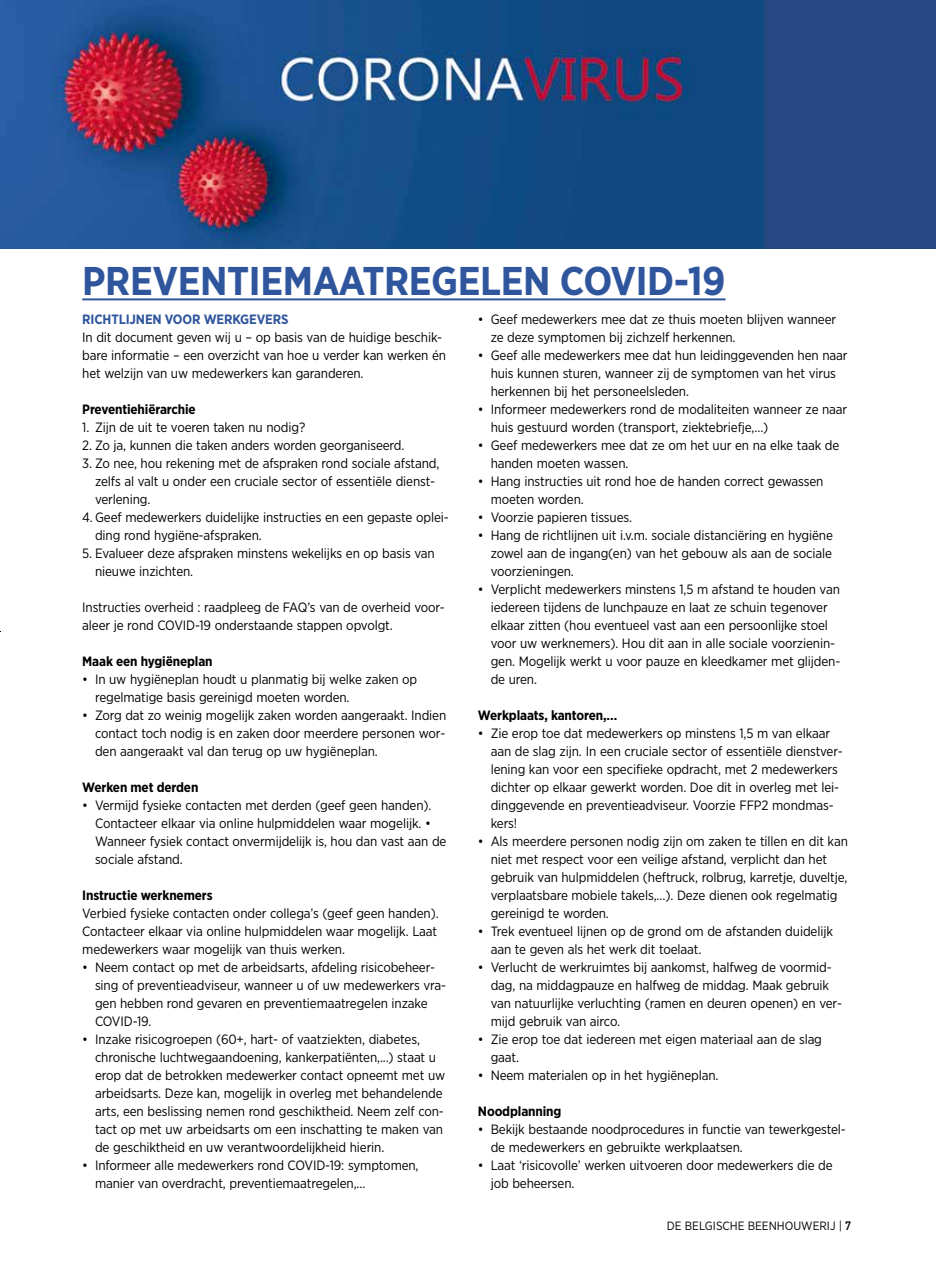
<style>
.page{position:relative;width:936px;height:1263px;background:#fff}
.page>*{position:absolute;margin:0;border:0;box-sizing:border-box;transform-origin:0 0}
.t1{font:700 40.05px "Gotham Narrow";letter-spacing:-.01em;color:#2f569d}
.t2{font:13.5px/18px "Gotham Narrow";letter-spacing:-.01em;color:#000}
.t3{font:700 13.5px "Gotham Narrow";letter-spacing:-.01em;color:#000}
.t4{font:700 13.5px "Gotham Narrow";letter-spacing:-.01em;color:#2f569d}
.t5{font:12px "Gotham Narrow";color:#000}
.s1{font-family:"DIN Alternate";font-weight:700}
</style>
<div class="page">
<div style="left:0;top:0;width:935px;height:249px;background:#274782"></div>
<img style="left:0;top:0;width:763px;height:249px">
<hr style="left:82px;top:298px;width:643px;height:2px;background:#2f569d">
<h1 class="t1" style="left:82px;top:256px;width:644px">PREVENTIEMAATREGELEN COVID-19</h1>
<p class="t4" style="left:82px;top:311px;width:208px">RICHTLIJNEN VOOR WERKGEVERS</p>
<p class="t2" style="left:82px;top:328px;width:365px">In dit document geven wij u – op basis van de huidige beschik&shy;bare informatie – een overzicht van hoe u verder kan werken én het welzijn van uw medewerkers kan garanderen.</p>
<p class="t3" style="left:82px;top:401px;width:115px">Preventiehiërarchie</p>
<p class="t2" style="left:82px;top:418px;width:224px">1. Zijn de uit te voeren taken nu nodig?</p>
<p class="t2" style="left:82px;top:436px;width:324px">2. Zo ja, kunnen die taken anders worden georganiseerd.</p>
<p class="t2" style="left:95px;top:454px;width:346px;text-indent:-13px">3. Zo nee, hou rekening met de afspraken rond sociale afstand, zelfs al valt u onder een cruciale sector of essentiële dienst&shy;verlening.</p>
<p class="t2" style="left:95px;top:508px;width:355px;text-indent:-13px">4. Geef medewerkers duidelijke instructies en een gepaste oplei&shy;ding rond hygiëne-afspraken.</p>
<p class="t2" style="left:95px;top:544px;width:341px;text-indent:-13px">5. Evalueer deze afspraken minstens wekelijks en op basis van nieuwe inzichten.</p>
<p class="t2" style="left:82px;top:598px;width:364px">Instructies overheid : raadpleeg de FAQ’s van de overheid voor&shy;aleer je rond COVID-19 onderstaande stappen opvolgt.</p>
<p class="t3" style="left:82px;top:653px;width:132px">Maak een hygiëneplan</p>
<p class="t2" style="left:95px;top:670px;width:324px;text-indent:-13px">• In uw hygiëneplan houdt u planmatig bij welke zaken op regelmatige basis gereinigd moeten worden.</p>
<p class="t2" style="left:95px;top:706px;width:353px;text-align:justify;text-indent:-13px">• Zorg dat zo weinig mogelijk zaken worden aangeraakt. Indien contact toch nodig is en zaken door meerdere personen wor&shy;den aangeraakt val dan terug op uw hygiëneplan.</p>
<p class="t3" style="left:82px;top:779px;width:118px">Werken met derden</p>
<p class="t2" style="left:95px;top:796px;width:353px;text-indent:-13px">• Vermijd fysieke contacten met derden (geef geen handen).<br>Contacteer elkaar via online hulpmiddelen waar mogelijk. • Wanneer fysiek contact onvermijdelijk is, hou dan vast aan de sociale afstand.</p>
<p class="t3" style="left:82px;top:887px;width:132px">Instructie werknemers</p>
<p class="t2" style="left:82px;top:904px;width:358px;text-align:justify">Verbied fysieke contacten onder collega’s (geef geen handen).<br>Contacteer elkaar via online hulpmiddelen waar mogelijk. Laat medewerkers waar mogelijk van thuis werken.</p>
<p class="t2" style="left:95px;top:958px;width:353px;text-indent:-13px">• Neem contact op met de arbeidsarts, afdeling risicobeheer&shy;sing of preventieadviseur, wanneer u of uw medewerkers vra&shy;gen hebben rond gevaren en preventiemaatregelen inzake COVID-19.</p>
<p class="t2" style="left:95px;top:1030px;width:352px;text-indent:-13px">• Inzake risicogroepen (60+, hart- of vaatziekten, diabetes, chronische luchtwegaandoening, kankerpatiënten,...) staat u erop dat de betrokken medewerker contact opneemt met uw arbeidsarts. Deze kan, mogelijk in overleg met behandelende arts, een beslissing nemen rond geschiktheid. Neem zelf con&shy;tact op met uw arbeidsarts om een inschatting te maken van de geschiktheid en uw verantwoordelijkheid hierin.</p>
<p class="t2" style="left:95px;top:1156px;width:325px;text-indent:-13px">• Informeer alle medewerkers rond COVID-19: symptomen, manier van overdracht, preventiemaatregelen,...</p>
<p class="t2" style="left:490px;top:310px;width:347px;text-indent:-13px">• Geef medewerkers mee dat ze thuis moeten blijven wanneer ze deze symptomen bij zichzelf herkennen.</p>
<p class="t2" style="left:490px;top:346px;width:358px;text-indent:-13px">• Geef alle medewerkers mee dat hun leidinggevenden hen naar huis kunnen sturen, wanneer zij de symptomen van het virus herkennen bij het personeelsleden.</p>
<p class="t2" style="left:490px;top:400px;width:358px;text-indent:-13px">• Informeer medewerkers rond de modaliteiten wanneer ze naar huis gestuurd worden (transport, ziektebriefje,…)</p>
<p class="t2" style="left:490px;top:436px;width:350px;text-indent:-13px">• Geef medewerkers mee dat ze om het uur en na elke taak de handen moeten wassen.</p>
<p class="t2" style="left:490px;top:472px;width:334px;text-indent:-13px">• Hang instructies uit rond hoe de handen correct gewassen moeten worden.</p>
<p class="t2" style="left:478px;top:508px;width:156px">• Voorzie papieren tissues.</p>
<p class="t2" style="left:490px;top:526px;width:344px;text-align:justify;text-indent:-13px">• Hang de richtlijnen uit i.v.m. sociale distanciëring en hygiëne zowel aan de ingang(en) van het gebouw als aan de sociale voorzieningen.</p>
<p class="t2" style="left:490px;top:580px;width:351px;text-indent:-13px">• Verplicht medewerkers minstens 1,5 m afstand te houden van iedereen tijdens de lunchpauze en laat ze schuin tegenover elkaar zitten (hou eventueel vast aan een persoonlijke stoel voor uw werknemers). Hou dit aan in alle sociale voorzienin&shy;gen. Mogelijk werkt u voor pauze en kleedkamer met glijden&shy;de uren.</p>
<p class="t3" style="left:478px;top:706px;width:141px">Werkplaats, kantoren,…</p>
<p class="t2" style="left:490px;top:724px;width:354px;text-indent:-13px">• Zie erop toe dat medewerkers op minstens 1,5 m van elkaar aan de slag zijn. In een cruciale sector of essentiële dienstver&shy;lening kan voor een specifieke opdracht, met 2 medewerkers dichter op elkaar gewerkt worden. Doe dit in overleg met lei&shy;dinggevende en preventieadviseur. Voorzie FFP2 mondmas&shy;kers!</p>
<p class="t2" style="left:490px;top:832px;width:359px;text-indent:-13px">• Als meerdere personen nodig zijn om zaken te tillen en dit kan niet met respect voor een veilige afstand, verplicht dan het gebruik van hulpmiddelen (heftruck, rolbrug, karretje, duveltje, verplaatsbare mobiele takels,…). Deze dienen ook regelmatig gereinigd te worden.</p>
<p class="t2" style="left:490px;top:922px;width:344px;text-indent:-13px">• Trek eventueel lijnen op de grond om de afstanden duidelijk aan te geven als het werk dit toelaat.</p>
<p class="t2" style="left:490px;top:958px;width:353px;text-indent:-13px">• Verlucht de werkruimtes bij aankomst, halfweg de voormid&shy;dag, na middagpauze en halfweg de middag. Maak gebruik van natuurlijke verluchting (ramen en deuren openen) en ver&shy;mijd gebruik van airco.</p>
<p class="t2" style="left:490px;top:1030px;width:333px;text-indent:-13px">• Zie erop toe dat iedereen met eigen materiaal aan de slag gaat.</p>
<p class="t2" style="left:478px;top:1066px;width:242px">• Neem materialen op in het hygiëneplan.</p>
<p class="t3" style="left:478px;top:1102px;width:85px">Noodplanning</p>
<p class="t2" style="left:490px;top:1120px;width:357px;text-indent:-13px">• Bekijk bestaande noodprocedures in functie van tewerkgestel&shy;de medewerkers en gebruikte werkplaatsen.</p>
<p class="t2" style="left:490px;top:1156px;width:343px;text-indent:-13px">• Laat ‘risicovolle’ werken uitvoeren door medewerkers die de job beheersen.</p>
<p class="t5" style="left:667px;top:1218px;width:185px">DE BELGISCHE BEENHOUWERIJ | <span class="s1">7</span></p>
</div>
